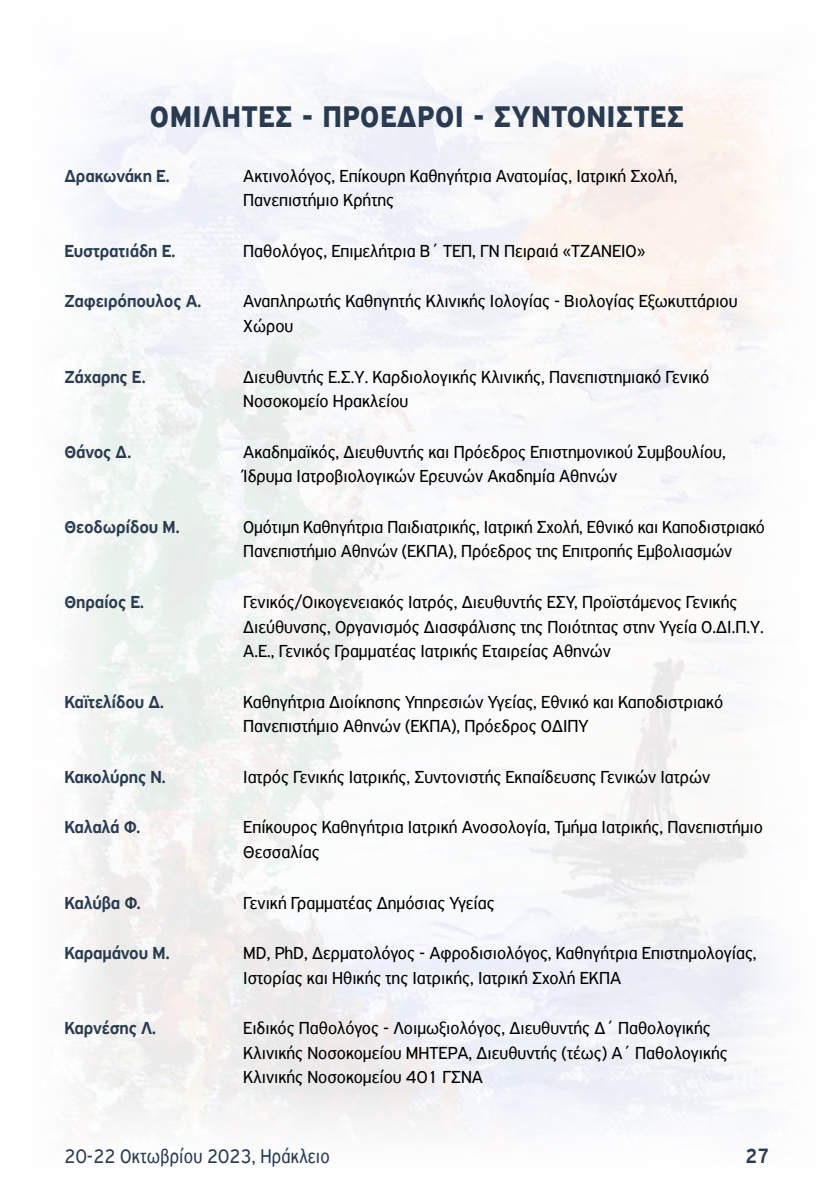
<style>
.page{position:relative;width:834px;height:1191px;background:#fff}
.page>*{position:absolute;margin:0;border:0;box-sizing:border-box;transform-origin:0 0}
.t1{font:700 31.5px "PF Highway Sans Pro";letter-spacing:.03em;color:#2a3b50;scale:.9 1}
.t2{font:500 21.88px "PF Highway Sans Pro";color:#2a3b50;scale:.85 1}
.t3{font:21px "PF Highway Sans Pro";letter-spacing:.01em;color:#2a3b50;scale:.85 1}
.t4{font:18.38px/24.5px "PF Highway Sans Pro";color:#000;scale:.95 1}
.t5{font:500 18.38px "PF Highway Sans Pro";letter-spacing:-.01em;color:#2a3b50;scale:.95 1}
.t6{font:18.38px/24.5px "PF Highway Sans Pro";color:#000;scale:.94 1}
</style>
<div class="page">
<h1 class="t1" style="left:150px;top:98px;width:594px">ΟΜΙΛΗΤΕΣ - ΠΡΟΕΔΡΟΙ - ΣΥΝΤΟΝΙΣΤΕΣ</h1>
<p class="t5" style="left:64px;top:165px;width:113px">Δρακωνάκη Ε.</p>
<p class="t4" style="left:243px;top:163px;width:458px">Ακτινολόγος, Επίκουρη Καθηγήτρια Ανατομίας, Ιατρική Σχολή,<br>Πανεπιστήμιο Κρήτης</p>
<p class="t5" style="left:64px;top:240px;width:118px">Ευστρατιάδη Ε.</p>
<p class="t4" style="left:243px;top:238px;width:425px">Παθολόγος, Επιμελήτρια Β΄ ΤΕΠ, ΓΝ Πειραιά «ΤΖΑΝΕΙΟ»</p>
<p class="t5" style="left:64px;top:291px;width:146px">Ζαφειρόπουλος Α.</p>
<p class="t4" style="left:243px;top:289px;width:522px">Αναπληρωτής Καθηγητής Κλινικής Ιολογίας - Βιολογίας Εξωκυττάριου<br>Χώρου</p>
<p class="t5" style="left:64px;top:366px;width:87px">Ζάχαρης Ε.</p>
<p class="t4" style="left:243px;top:364px;width:492px">Διευθυντής Ε.Σ.Υ. Καρδιολογικής Κλινικής, Πανεπιστημιακό Γενικό<br>Νοσοκομείο Ηρακλείου</p>
<p class="t5" style="left:64px;top:441px;width:72px">Θάνος Δ.</p>
<p class="t4" style="left:243px;top:439px;width:509px">Ακαδημαϊκός, Διευθυντής και Πρόεδρος Επιστημονικού Συμβουλίου,<br>Ίδρυμα Ιατροβιολογικών Ερευνών Ακαδημία Αθηνών</p>
<p class="t5" style="left:64px;top:516px;width:123px">Θεοδωρίδου Μ.</p>
<p class="t6" style="left:243px;top:514px;width:556px">Ομότιμη Καθηγήτρια Παιδιατρικής, Ιατρική Σχολή, Εθνικό και Καποδιστριακό<br>Πανεπιστήμιο Αθηνών (ΕΚΠΑ), Πρόεδρος της Επιτροπής Εμβολιασμών</p>
<p class="t5" style="left:64px;top:591px;width:85px">Θηραίος Ε.</p>
<p class="t4" style="left:243px;top:589px;width:549px">Γενικός/Οικογενειακός Ιατρός, Διευθυντής ΕΣΥ, Προϊστάμενος Γενικής<br>Διεύθυνσης, Οργανισμός Διασφάλισης της Ποιότητας στην Υγεία Ο.ΔΙ.Π.Υ.<br>Α.Ε., Γενικός Γραμματέας Ιατρικής Εταιρείας Αθηνών</p>
<p class="t5" style="left:64px;top:691px;width:107px">Καϊτελίδου Δ.</p>
<p class="t4" style="left:243px;top:689px;width:506px">Καθηγήτρια Διοίκησης Υπηρεσιών Υγείας, Εθνικό και Καποδιστριακό<br>Πανεπιστήμιο Αθηνών (ΕΚΠΑ), Πρόεδρος ΟΔΙΠΥ</p>
<p class="t5" style="left:64px;top:766px;width:108px">Κακολύρης Ν.</p>
<p class="t4" style="left:243px;top:764px;width:493px">Ιατρός Γενικής Ιατρικής, Συντονιστής Εκπαίδευσης Γενικών Ιατρών</p>
<p class="t5" style="left:64px;top:816px;width:81px">Καλαλά Φ.</p>
<p class="t4" style="left:243px;top:815px;width:548px">Επίκουρος Καθηγήτρια Ιατρική Ανοσολογία, Τμήμα Ιατρικής, Πανεπιστήμιο<br>Θεσσαλίας</p>
<p class="t5" style="left:64px;top:891px;width:82px">Καλύβα Φ.</p>
<p class="t4" style="left:243px;top:890px;width:266px">Γενική Γραμματέας Δημόσιας Υγείας</p>
<p class="t5" style="left:64px;top:942px;width:112px">Καραµάνου Μ.</p>
<p class="t4" style="left:243px;top:940px;width:542px">MD, PhD, Δερματολόγος - Αφροδισιολόγος, Καθηγήτρια Επιστημολογίας,<br>Ιστορίας και Ηθικής της Ιατρικής, Ιατρική Σχολή ΕΚΠΑ</p>
<p class="t5" style="left:64px;top:1017px;width:98px">Καρνέσης Λ.</p>
<p class="t4" style="left:243px;top:1016px;width:511px">Ειδικός Παθολόγος - Λοιμωξιολόγος, Διευθυντής Δ΄ Παθολογικής<br>Κλινικής Νοσοκομείου ΜΗΤΕΡΑ, Διευθυντής (τέως) Α΄ Παθολογικής<br>Κλινικής Νοσοκομείου 401 ΓΣΝΑ</p>
<p class="t3" style="left:64px;top:1143px;width:313px">20-22 Οκτωβρίου 2023, Ηράκλειο</p>
<p class="t2" style="left:745px;top:1142px;width:30px">27</p>
</div>
